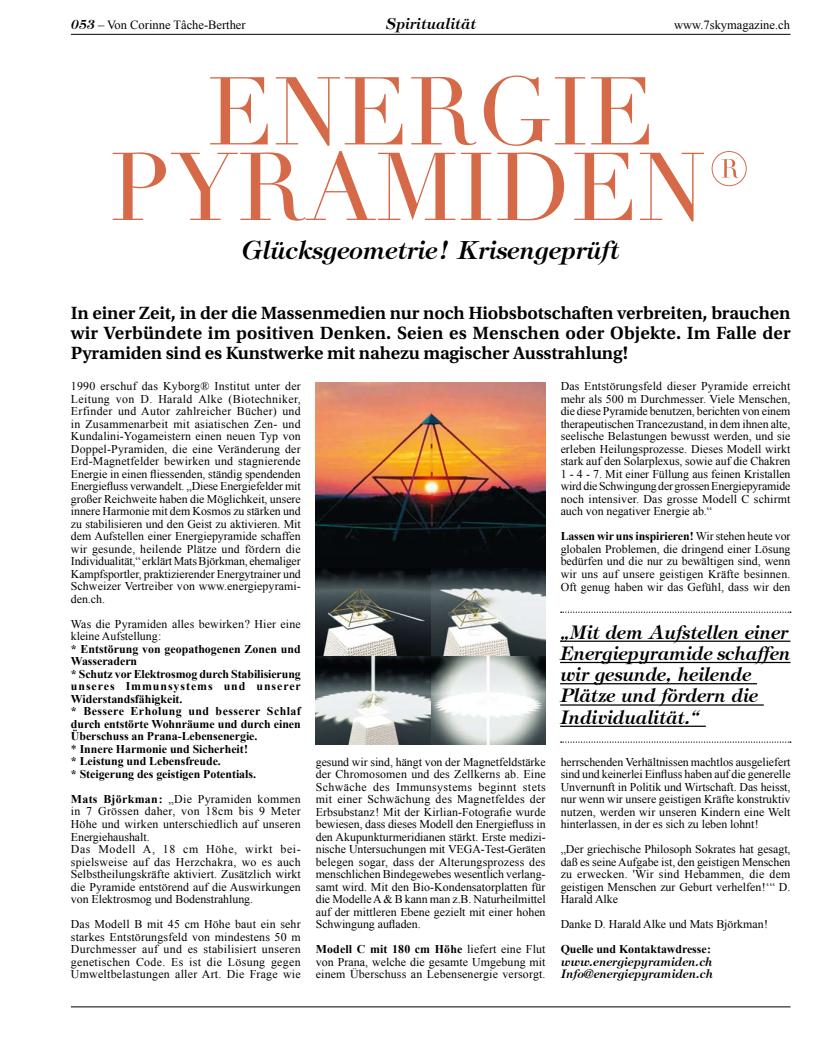
<style>
.page{position:relative;width:826px;height:1053px;background:#fff}
.page>*{position:absolute;margin:0;border:0;box-sizing:border-box;transform-origin:0 0}
.t1{font:94.38px/75.5px "Didot";color:#d56948;text-align:center}
.t2{font:italic 600 25px "Tiffany";letter-spacing:-.01em;color:#000}
.t3{font:18.75px/20px "Utopia Std Semibold Capt";letter-spacing:-.01em;color:#000;text-align:justify}
.t4{font:italic 600 18.75px/21.2px "Tiffany";letter-spacing:-.01em;color:#000}
.t5{font:italic 600 15px "Tiffany";color:#000}
.t6{font:12.5px "Times New Roman";color:#000}
.t7{font:11.88px/12.5px "Times New Roman";letter-spacing:.01em;color:#000;text-align:justify}
.t8{font:700 11.88px/12.5px "Times New Roman";letter-spacing:-.005em;color:#000}
.t9{font:italic 600 11.88px/12.5px "Tiffany";letter-spacing:-.005em;color:#000}
.s1{font-family:"Tiffany";font-weight:600;font-style:italic}
.s2{font-weight:400}
.s3{font-weight:700}
</style>
<div class="page">
<hr style="left:71px;top:1006px;width:719px;height:1px;background:#000">
<hr style="left:71px;top:34px;width:719px;height:1px;background:#000">
<svg style="left:560px;top:611px;width:231px;height:1px"></svg>
<hr style="left:560px;top:640px;width:230px;height:1px;background:#000">
<hr style="left:560px;top:661px;width:230px;height:2px;background:#000">
<hr style="left:560px;top:683px;width:197px;height:1px;background:#000">
<hr style="left:560px;top:704px;width:203px;height:1px;background:#000">
<svg style="left:560px;top:741px;width:231px;height:1px"></svg>
<hr style="left:560px;top:725px;width:145px;height:1px;background:#000">
<img style="left:315px;top:382px;width:231px;height:362px">
<p class="t6" style="left:71px;top:18px;width:176px"><span class="s1">053</span> – Von Corinne Tâche-Berther</p>
<p class="t5" style="left:386px;top:15px;width:92px">Spiritualität</p>
<p class="t6" style="left:674px;top:18px;width:117px">www.7skymagazine.ch</p>
<h1 class="t1" style="left:110px;top:76px;width:644px">ENERGIE<br>PYRAMIDEN®</h1>
<h2 class="t2" style="left:242px;top:235px;width:379px">Glücksgeometrie! Krisengeprüft</h2>
<h3 class="t3" style="left:71px;top:303px;width:721px">In einer Zeit, in der die Massenmedien nur noch Hiobsbotschaften verbreiten, brauchen wir Verbündete im positiven Denken. Seien es Menschen oder Objekte. Im Falle der Pyramiden sind es Kunstwerke mit nahezu magischer Ausstrahlung!</h3>
<p class="t7" style="left:71px;top:379px;width:231px">1990 erschuf das Kyborg® Institut unter der Leitung von D. Harald Alke (Biotechniker, Erfinder und Autor zahlreicher Bücher) und in Zusammenarbeit mit asiatischen Zen- und Kundalini-Yogameistern einen neuen Typ von Doppel-Pyramiden, die eine Veränderung der Erd-Magnetfelder bewirken und stagnierende Energie in einen fliessenden, ständig spendenden Energiefluss verwandelt. „Diese Energiefelder mit großer Reichweite haben die Möglichkeit, unsere innere Harmonie mit dem Kosmos zu stärken und zu stabilisieren und den Geist zu aktivieren. Mit dem Aufstellen einer Energiepyramide schaffen wir gesunde, heilende Plätze und fördern die Individualität,“ erklärt Mats Björkman, ehemaliger Kampfsportler, praktizierender Energytrainer und Schweizer Vertreiber von www.energiepyrami&shy;den.ch.</p>
<p class="t7" style="left:71px;top:617px;width:231px">Was die Pyramiden alles bewirken? Hier eine kleine Aufstellung:</p>
<p class="t8" style="left:71px;top:642px;width:231px">* Entstörung von geopathogenen Zonen und Wasseradern<br>* Schutz vor Elektrosmog durch Stabilisierung unseres Immunsystems und unserer Widerstandsfähigkeit.<br>* Bessere Erholung und besserer Schlaf durch entstörte Wohnräume und durch einen Überschuss an Prana-Lebensenergie.<br><span class="s2">*</span> Innere Harmonie und Sicherheit!<br>* Leistung und Lebensfreude.<br>* Steigerung des geistigen Potentials.</p>
<p class="t7" style="left:71px;top:792px;width:231px;text-align:left"><span class="s3">Mats Björkman:</span> „Die Pyramiden kommen in 7 Grössen daher, von 18cm bis 9 Meter Höhe und wirken unterschiedlich auf unseren Energiehaushalt.<br>Das Modell A, 18 cm Höhe, wirkt bei&shy;spielsweise auf das Herzchakra, wo es auch Selbstheilungskräfte aktiviert. Zusätzlich wirkt die Pyramide entstörend auf die Auswirkungen von Elektrosmog und Bodenstrahlung.</p>
<p class="t7" style="left:71px;top:917px;width:231px">Das Modell B mit 45 cm Höhe baut ein sehr starkes Entstörungsfeld von mindestens 50 m Durchmesser auf und es stabilisiert unseren genetischen Code. Es ist die Lösung gegen Umweltbelastungen aller Art. Die Frage wie</p>
<p class="t7" style="left:316px;top:755px;width:231px">gesund wir sind, hängt von der Magnetfeldstärke der Chromosomen und des Zellkerns ab. Eine Schwäche des Immunsystems beginnt stets mit einer Schwächung des Magnetfeldes der Erbsubstanz! Mit der Kirlian-Fotografie wurde bewiesen, dass dieses Modell den Energiefluss in den Akupunkturmeridianen stärkt. Erste medizi&shy;nische Untersuchungen mit VEGA-Test-Geräten belegen sogar, dass der Alterungsprozess des menschlichen Bindegewebes wesentlich verlang&shy;samt wird. Mit den Bio-Kondensatorplatten für die Modelle A &amp; B kann man z.B. Naturheilmittel auf der mittleren Ebene gezielt mit einer hohen Schwingung aufladen.</p>
<p class="t7" style="left:316px;top:942px;width:231px"><span class="s3">Modell C mit 180 cm Höhe</span> liefert eine Flut von Prana, welche die gesamte Umgebung mit einem Überschuss an Lebensenergie versorgt.</p>
<p class="t7" style="left:560px;top:380px;width:231px">Das Entstörungsfeld dieser Pyramide erreicht mehr als 500 m Durchmesser. Viele Menschen, die diese Pyramide benutzen, berichten von einem therapeutischen Trancezustand, in dem ihnen alte, seelische Belastungen bewusst werden, und sie erleben Heilungsprozesse. Dieses Modell wirkt stark auf den Solarplexus, sowie auf die Chakren 1 - 4 - 7. Mit einer Füllung aus feinen Kristallen wird die Schwingung der grossen Energiepyramide noch intensiver. Das grosse Modell C schirmt auch von negativer Energie ab.“</p>
<p class="t7" style="left:560px;top:530px;width:231px"><span class="s3">Lassen wir uns inspirieren!</span> Wir stehen heute vor globalen Problemen, die dringend einer Lösung bedürfen und die nur zu bewältigen sind, wenn wir uns auf unsere geistigen Kräfte besinnen.<br>Oft genug haben wir das Gefühl, dass wir den</p>
<h3 class="t4" style="left:560px;top:621px;width:232px">„Mit dem Aufstellen einer<br>Energiepyramide schaffen wir gesunde, heilende<br>Plätze und fördern die<br>Individualität.“</h3>
<p class="t7" style="left:560px;top:755px;width:231px">herrschenden Verhältnissen machtlos ausgeliefert sind und keinerlei Einfluss haben auf die generelle Unvernunft in Politik und Wirtschaft. Das heisst, nur wenn wir unsere geistigen Kräfte konstruktiv nutzen, werden wir unseren Kindern eine Welt hinterlassen, in der es sich zu leben lohnt!</p>
<p class="t7" style="left:560px;top:842px;width:231px">„Der griechische Philosoph Sokrates hat gesagt, daß es seine Aufgabe ist, den geistigen Menschen zu erwecken. 'Wir sind Hebammen, die dem geistigen Menschen zur Geburt verhelfen!‘“ D.<br>Harald Alke</p>
<p class="t7" style="left:560px;top:917px;width:209px">Danke D. Harald Alke und Mats Björkman!</p>
<p class="t8" style="left:560px;top:942px;width:152px">Quelle und Kontaktawdresse:</p>
<p class="t9" style="left:560px;top:955px;width:154px">www.energiepyramiden.ch<br>Info@energiepyramiden.ch</p>
</div>
